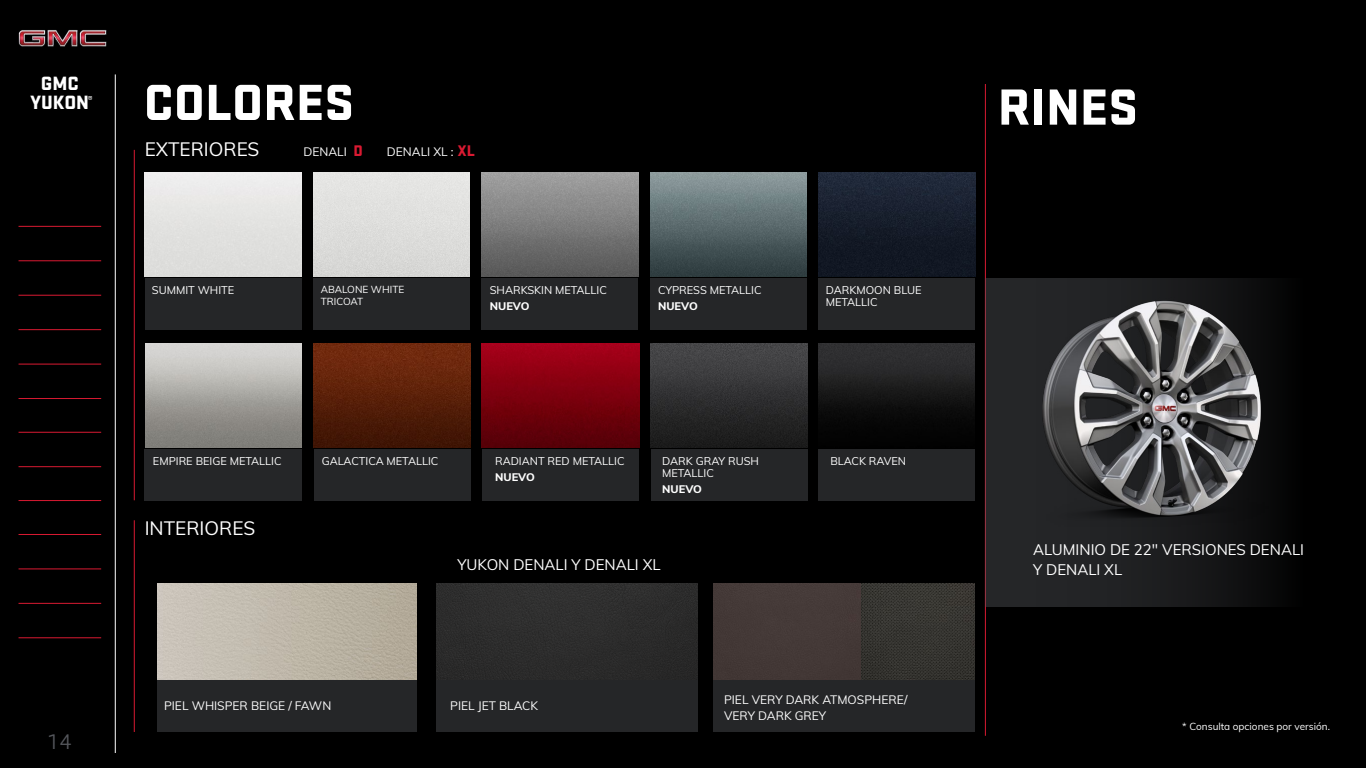
<style>
.page{position:relative;width:1366px;height:768px;background:#000}
.page>*{position:absolute;margin:0;border:0;box-sizing:border-box;transform-origin:0 0}
.t1{font:900 52.8px "Stratum GMC";color:#fff}
.t2{font:22px "Stratum GMC";color:#54565b}
.t3{font:900 20px/19px "Stratum GMC";color:#fff;text-align:center}
.t4{font:19px "Muli";color:#fff}
.t5{font:15px/20px "Muli";color:#fff}
.t6{font:12px/16px "Muli";color:#fff}
.t7{font:11px/12px "Muli";color:#fff}
.t8{font:800 11px "Muli";color:#fff}
.t9{font:10px/12px "Muli";color:#fff}
.t10{font:900 9px "Stratum GMC";color:#fff}
.s1{font-family:"Stratum GMC";font-weight:900;font-size:16px;color:#da1a32}
</style>
<div class="page">
<img style="left:18px;top:30px;width:89px;height:17px">
<hr style="left:19px;top:261px;width:82px;height:1px;background:#da1a32">
<hr style="left:19px;top:226px;width:82px;height:1px;background:#da1a32">
<hr style="left:19px;top:295px;width:82px;height:1px;background:#da1a32">
<hr style="left:19px;top:329px;width:82px;height:1px;background:#da1a32">
<hr style="left:19px;top:364px;width:82px;height:1px;background:#da1a32">
<hr style="left:19px;top:398px;width:82px;height:1px;background:#da1a32">
<hr style="left:19px;top:432px;width:82px;height:1px;background:#da1a32">
<hr style="left:19px;top:466px;width:82px;height:1px;background:#da1a32">
<hr style="left:19px;top:500px;width:82px;height:1px;background:#da1a32">
<hr style="left:19px;top:534px;width:82px;height:1px;background:#da1a32">
<hr style="left:19px;top:569px;width:82px;height:1px;background:#da1a32">
<hr style="left:19px;top:603px;width:82px;height:1px;background:#da1a32">
<hr style="left:19px;top:638px;width:82px;height:1px;background:#da1a32">
<hr style="left:115px;top:74px;width:1px;height:679px;background:#fff">
<img style="left:651px;top:344px;width:156px;height:103px">
<hr style="left:985px;top:84px;width:1px;height:652px;background:#da1a32">
<hr style="left:134px;top:150px;width:1px;height:350px;background:#da1a32">
<hr style="left:134px;top:520px;width:1px;height:212px;background:#da1a32">
<div style="left:985px;top:278px;width:319px;height:329px;background:linear-gradient(to right,#2c2d30,#09090a)"></div>
<img style="left:1035px;top:291px;width:251px;height:235px">
<img style="left:145px;top:172px;width:156px;height:104px">
<img style="left:313px;top:172px;width:157px;height:104px">
<img style="left:482px;top:172px;width:156px;height:104px">
<img style="left:650px;top:172px;width:157px;height:104px">
<img style="left:819px;top:172px;width:156px;height:104px">
<img style="left:314px;top:344px;width:156px;height:103px">
<img style="left:145px;top:344px;width:157px;height:103px">
<img style="left:482px;top:344px;width:157px;height:103px">
<img style="left:818px;top:344px;width:156px;height:75px">
<div style="left:145px;top:278px;width:156px;height:52px;background:#252628"></div>
<div style="left:313px;top:278px;width:157px;height:52px;background:#252628"></div>
<div style="left:819px;top:278px;width:156px;height:52px;background:#252628"></div>
<div style="left:482px;top:278px;width:156px;height:52px;background:#252628"></div>
<div style="left:650px;top:278px;width:156px;height:52px;background:#252628"></div>
<div style="left:314px;top:449px;width:156px;height:52px;background:#252628"></div>
<div style="left:144px;top:449px;width:158px;height:52px;background:#252628"></div>
<div style="left:483px;top:449px;width:156px;height:52px;background:#252628"></div>
<div style="left:651px;top:449px;width:156px;height:52px;background:#252628"></div>
<div style="left:818px;top:449px;width:156px;height:52px;background:#252628"></div>
<div style="left:713px;top:679px;width:262px;height:53px;background:#252628"></div>
<div style="left:157px;top:679px;width:259px;height:53px;background:#252628"></div>
<div style="left:436px;top:679px;width:261px;height:53px;background:#252628"></div>
<img style="left:713px;top:583px;width:262px;height:96px">
<div style="left:436px;top:583px;width:261px;height:96px;background:#2c2c2c"></div>
<img style="left:157px;top:583px;width:259px;height:96px">
<h3 class="t3" style="left:31px;top:72px;width:60px">GMC<br>YUKON</h3>
<p class="t10" style="left:88px;top:92px;width:6px">®</p>
<h1 class="t1" style="left:144px;top:64px;width:212px">COLORES</h1>
<h3 class="t4" style="left:145px;top:135px;width:116px">EXTERIORES</h3>
<p class="t6" style="left:303px;top:143px;width:61px">DENALI <span class="s1">D</span></p>
<p class="t6" style="left:387px;top:143px;width:89px">DENALI XL : <span class="s1">XL</span></p>
<p class="t7" style="left:152px;top:284px;width:84px">SUMMIT WHITE</p>
<p class="t9" style="left:321px;top:283px;width:85px">ABALONE WHITE<br>TRICOAT</p>
<p class="t7" style="left:490px;top:284px;width:119px">SHARKSKIN METALLIC</p>
<p class="t8" style="left:490px;top:298px;width:41px">NUEVO</p>
<p class="t7" style="left:658px;top:284px;width:105px">CYPRESS METALLIC</p>
<p class="t8" style="left:658px;top:298px;width:41px">NUEVO</p>
<p class="t7" style="left:826px;top:284px;width:97px">DARKMOON BLUE<br>METALLIC</p>
<h2 class="t2" style="left:49px;top:727px;width:23px">14</h2>
<p class="t7" style="left:153px;top:455px;width:130px">EMPIRE BEIGE METALLIC</p>
<p class="t7" style="left:322px;top:455px;width:118px">GALACTICA METALLIC</p>
<p class="t7" style="left:495px;top:455px;width:131px">RADIANT RED METALLIC</p>
<p class="t8" style="left:495px;top:469px;width:41px">NUEVO</p>
<h3 class="t4" style="left:145px;top:514px;width:112px">INTERIORES</h3>
<p class="t7" style="left:662px;top:455px;width:98px">DARK GRAY RUSH<br>METALLIC</p>
<p class="t8" style="left:662px;top:481px;width:41px">NUEVO</p>
<h3 class="t5" style="left:458px;top:554px;width:205px">YUKON DENALI Y DENALI XL</h3>
<p class="t7" style="left:830px;top:455px;width:77px">BLACK RAVEN</p>
<p class="t6" style="left:164px;top:697px;width:169px">PIEL WHISPER BEIGE / FAWN</p>
<p class="t6" style="left:450px;top:697px;width:89px">PIEL JET BLACK</p>
<p class="t6" style="left:724px;top:691px;width:185px">PIEL VERY DARK ATMOSPHERE/<br>VERY DARK GREY</p>
<h1 class="t1" style="left:998px;top:68px;width:142px">RINES</h1>
<h3 class="t5" style="left:1033px;top:539px;width:272px">ALUMINIO DE 22" VERSIONES DENALI<br>Y DENALI XL</h3>
<p class="t9" style="left:1182px;top:720px;width:149px">* Consulta opciones por versión.</p>
</div>
